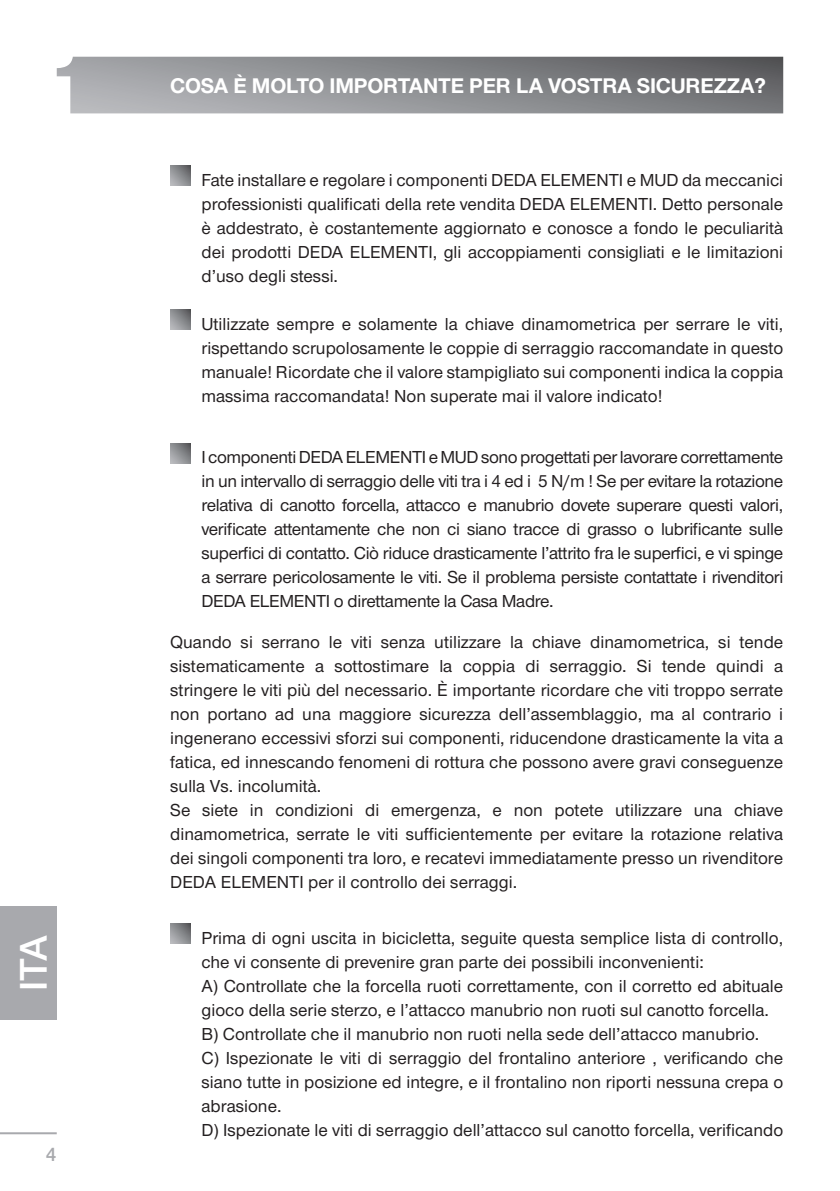
<style>
.page{position:relative;width:840px;height:1191px;background:#fff}
.page>*{position:absolute;margin:0;border:0;box-sizing:border-box;transform-origin:0 0}
.t1{font:40px "Nimbus San Nov Sem Bol";color:#fff}
.t2{font:700 22px "Nimbus San Nov";letter-spacing:-.01em;color:#fff}
.t3{font:20px "Nimbus San Nov Sem Bol";color:#a8a9ad}
.t4{font:500 18px/24px "Nimbus San Nov";color:#231f20;text-align:justify}
</style>
<div class="page">
<hr style="left:0;top:1132px;width:57px;height:2px;background:#a8a9ad">
<div style="left:0;top:906px;width:57px;height:113px;background:#a8a9ad"></div>
<svg style="left:57px;top:57px;width:725px;height:56px;background:#8d8e92"></svg>
<svg style="left:170px;top:166px;width:20px;height:20px"></svg>
<svg style="left:170px;top:310px;width:20px;height:20px"></svg>
<svg style="left:170px;top:443px;width:20px;height:20px"></svg>
<svg style="left:170px;top:923px;width:20px;height:20px"></svg>
<h1 class="t1" style="left:10px;top:991px;width:57px;rotate:-90deg">ita</h1>
<p class="t3" style="left:46px;top:1142px;width:12px">4</p>
<p class="t2" style="left:170px;top:73px;width:597px">COSA È MOLTO IMPORTANTE PER LA VOSTRA SICUREZZA?</p>
<p class="t4" style="left:201px;top:168px;width:583px;text-indent:-11px">Fate installare e regolare i componenti DEDA ELEMENTI e MUD da meccanici professionisti qualificati della rete vendita DEDA ELEMENTI. Detto personale è addestrato, è costantemente aggiornato e conosce a fondo le peculiarità dei prodotti DEDA ELEMENTI, gli accoppiamenti consigliati e le limitazioni d’uso degli stessi.</p>
<p class="t4" style="left:201px;top:312px;width:583px">Utilizzate sempre e solamente la chiave dinamometrica per serrare le viti, rispettando scrupolosamente le coppie di serraggio raccomandate in questo manuale! Ricordate che il valore stampigliato sui componenti indica la coppia massima raccomandata! Non superate mai il valore indicato!</p>
<p class="t4" style="left:201px;top:445px;width:583px">I componenti DEDA ELEMENTI e MUD sono progettati per lavorare correttamente in un intervallo di serraggio delle viti tra i 4 ed i 5 N/m ! Se per evitare la rotazione relativa di canotto forcella, attacco e manubrio dovete superare questi valori, verificate attentamente che non ci siano tracce di grasso o lubrificante sulle superfici di contatto. Ciò riduce drasticamente l’attrito fra le superfici, e vi spinge a serrare pericolosamente le viti. Se il problema persiste contattate i rivenditori DEDA ELEMENTI o direttamente la Casa Madre.</p>
<p class="t4" style="left:170px;top:630px;width:614px;text-align:left">Quando si serrano le viti senza utilizzare la chiave dinamometrica, si tende sistematicamente a sottostimare la coppia di serraggio. Si tende quindi a stringere le viti più del necessario. È importante ricordare che viti troppo serrate non portano ad una maggiore sicurezza dell’assemblaggio, ma al contrario i ingenerano eccessivi sforzi sui componenti, riducendone drasticamente la vita a fatica, ed innescando fenomeni di rottura che possono avere gravi conseguenze sulla Vs. incolumità.<br>Se siete in condizioni di emergenza, e non potete utilizzare una chiave dinamometrica, serrate le viti sufficientemente per evitare la rotazione relativa dei singoli componenti tra loro, e recatevi immediatamente presso un rivenditore DEDA ELEMENTI per il controllo dei serraggi.</p>
<p class="t4" style="left:201px;top:925px;width:583px">Prima di ogni uscita in bicicletta, seguite questa semplice lista di controllo,</p>
<p class="t4" style="left:201px;top:949px;width:504px">che vi consente di prevenire gran parte dei possibili inconvenienti:</p>
<p class="t4" style="left:201px;top:973px;width:583px">A) Controllate che la forcella ruoti correttamente, con il corretto ed abituale</p>
<p class="t4" style="left:201px;top:997px;width:569px">gioco della serie sterzo, e l’attacco manubrio non ruoti sul canotto forcella.</p>
<p class="t4" style="left:170px;top:1021px;width:590px">B) Controllate che il manubrio non ruoti nella sede dell’attacco manubrio.</p>
<p class="t4" style="left:201px;top:1045px;width:583px">C) Ispezionate le viti di serraggio del frontalino anteriore , verificando che</p>
<p class="t4" style="left:201px;top:1069px;width:583px">siano tutte in posizione ed integre, e il frontalino non riporti nessuna crepa o</p>
<p class="t4" style="left:201px;top:1093px;width:81px">abrasione.</p>
<p class="t4" style="left:201px;top:1117px;width:583px">D) Ispezionate le viti di serraggio dell’attacco sul canotto forcella, verificando</p>
</div>
